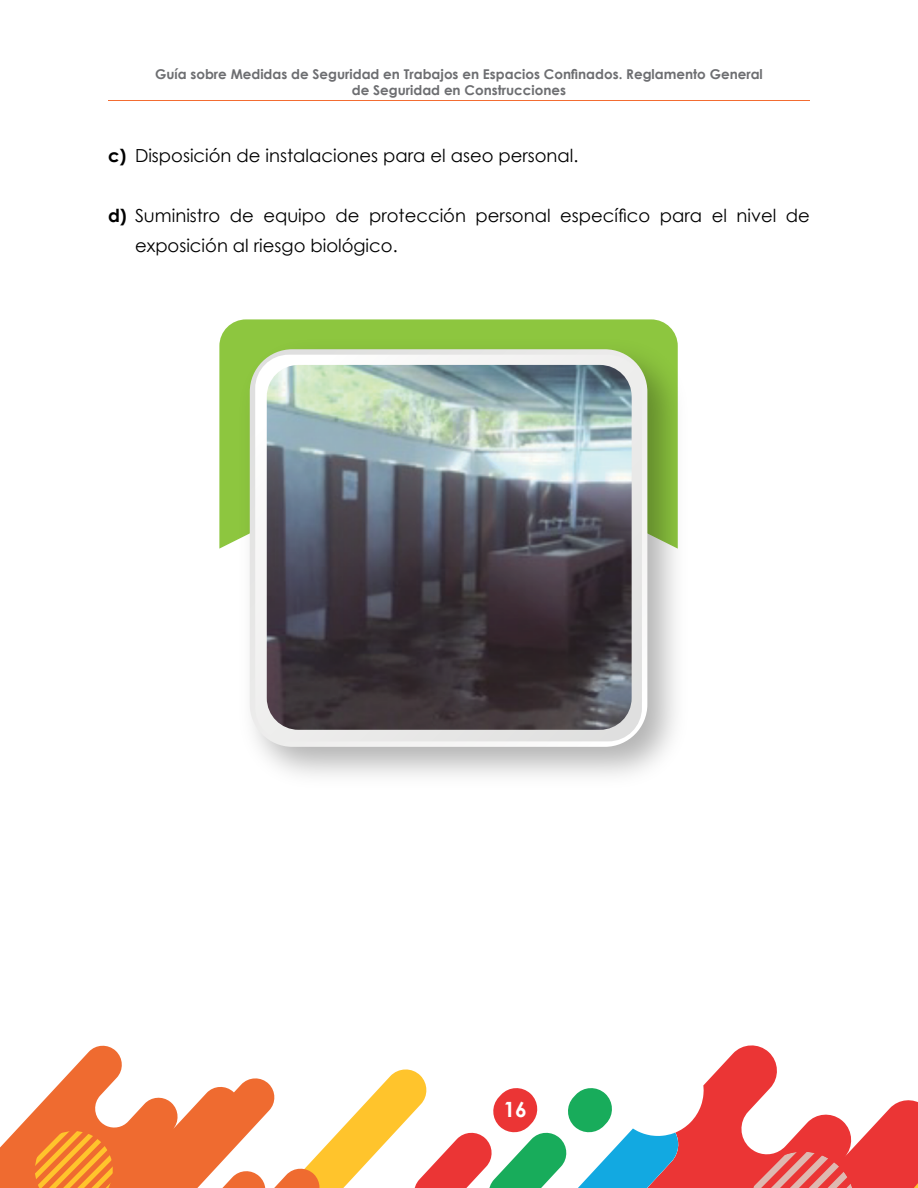
<style>
.page{position:relative;width:918px;height:1188px;background:#fff}
.page>*{position:absolute;margin:0;border:0;box-sizing:border-box;transform-origin:0 0}
.t1{font:700 21px "Century Gothic";color:#fff}
.t2{font:18px/30px "Century Gothic";color:#000}
.t3{font:700 13.5px/16.2px "Century Gothic";color:#6d6e71;text-align:center}
.s1{font-weight:700}
</style>
<div class="page">
<svg style="left:219px;top:319px;width:452px;height:230px;background:#96ca4e"></svg>
<img style="left:229px;top:328px;width:449px;height:448px">
<svg style="left:250px;top:349px;width:397px;height:398px"></svg>
<svg style="left:255px;top:355px;width:387px;height:386px"></svg>
<img style="left:267px;top:365px;width:365px;height:365px">
<svg style="left:680px;top:1045px;width:71px;height:143px;fill:#eb3535"></svg>
<svg style="left:321px;top:1069px;width:359px;height:119px"></svg>
<svg style="left:0;top:1045px;width:321px;height:143px"></svg>
<svg style="left:31px;top:1127px;width:86px;height:61px;background:#f4892e"></svg>
<svg style="left:751px;top:1045px;width:167px;height:143px"></svg>
<hr style="left:108px;top:100px;width:702px;height:1px;background:#f36c31">
<p class="t3" style="left:155px;top:66px;width:609px">Guía sobre Medidas de Seguridad en Trabajos en Espacios Confinados. Reglamento General de Seguridad en Construcciones</p>
<p class="t2" style="left:108px;top:140px;width:472px"><span class="s1">c)</span> Disposición de instalaciones para el aseo personal.</p>
<p class="t2" style="left:135px;top:200px;width:677px;text-indent:-27px"><span class="s1">d)</span> Suministro de equipo de protección personal específico para el nivel de exposición al riesgo biológico.</p>
<p class="t1" style="left:503px;top:1094px;width:25px">16</p>
</div>
